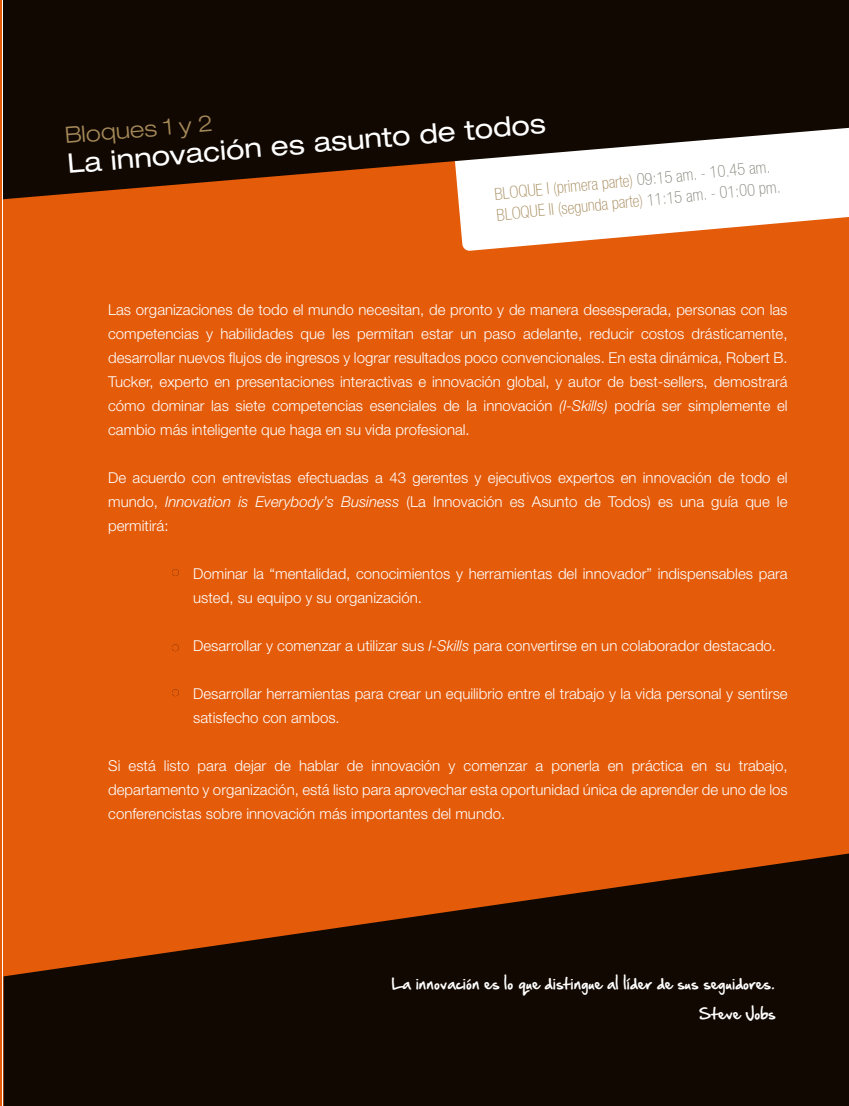
<style>
.page{position:relative;width:849px;height:1106px;background:#fff}
.page>*{position:absolute;margin:0;border:0;box-sizing:border-box;transform-origin:0 0}
.t1{font:expanded 27px "Helvetica Neue";color:#fff}
.t2{font:300 expanded 22.5px "Helvetica Neue";color:#a58959}
.t3{font:100 condensed 16.5px/21px "Helvetica Neue";color:#a58959}
.t4{font:300 15px/24px "Helvetica Neue";color:#fff;text-align:justify}
.t5{font:13.5px "Hand Of Sean";letter-spacing:.055em;color:#fff}
.s1{color:#85857b}
.s2{font-style:italic}
</style>
<div class="page">
<hr style="left:0;top:0;width:1px;height:1106px;background:#e45b0a">
<div style="left:4px;top:0;width:845px;height:1106px;background:#e45b0a"></div>
<svg style="left:4px;top:853px;width:845px;height:253px;fill:#110801"></svg>
<svg style="left:4px;top:0;width:845px;height:251px;fill:#110801"></svg>
<h2 class="t2" style="left:64px;top:122px;width:150px;rotate:-5deg">Bloques 1 y 2</h2>
<h1 class="t1" style="left:66px;top:148px;width:482px;rotate:-5deg">La innovación es asunto de todos</h1>
<p class="t3" style="left:493px;top:184px;width:287px;rotate:-6deg">BLOQUE I (primera parte) <span class="s1">09:15 am. - 10.45 am.<br></span>BLOQUE II (segunda parte) <span class="s1">11:15 am. - 01:00 pm.</span></p>
<p class="t4" style="left:108px;top:297px;width:681px">Las organizaciones de todo el mundo necesitan, de pronto y de manera desesperada, personas con las competencias y habilidades que les permitan estar un paso adelante, reducir costos drásticamente, desarrollar nuevos flujos de ingresos y lograr resultados poco convencionales. En esta dinámica, Robert B.<br>Tucker, experto en presentaciones interactivas e innovación global, y autor de best-sellers, demostrará cómo dominar las siete competencias esenciales de la innovación <span class="s2">(I-Skills)</span> podría ser simplemente el cambio más inteligente que haga en su vida profesional.</p>
<p class="t4" style="left:108px;top:465px;width:681px">De acuerdo con entrevistas efectuadas a 43 gerentes y ejecutivos expertos en innovación de todo el mundo, <span class="s2">Innovation is Everybody’s Business</span> (La Innovación es Asunto de Todos) es una guía que le permitirá:</p>
<p class="t4" style="left:193px;top:561px;width:596px">Dominar la “mentalidad, conocimientos y herramientas del innovador” indispensables para usted, su equipo y su organización.</p>
<p class="t4" style="left:193px;top:633px;width:584px">Desarrollar y comenzar a utilizar sus <span class="s2">I-Skills</span> para convertirse en un colaborador destacado.</p>
<p class="t4" style="left:193px;top:681px;width:596px">Desarrollar herramientas para crear un equilibrio entre el trabajo y la vida personal y sentirse satisfecho con ambos.</p>
<p class="t4" style="left:108px;top:753px;width:681px">Si está listo para dejar de hablar de innovación y comenzar a ponerla en práctica en su trabajo, departamento y organización, está listo para aprovechar esta oportunidad única de aprender de uno de los conferencistas sobre innovación más importantes del mundo.</p>
<p class="t5" style="left:392px;top:971px;width:384px">La innovación es lo que distingue al líder de sus seguidores.</p>
<p class="t5" style="left:700px;top:1001px;width:77px">Steve Jobs</p>
</div>
